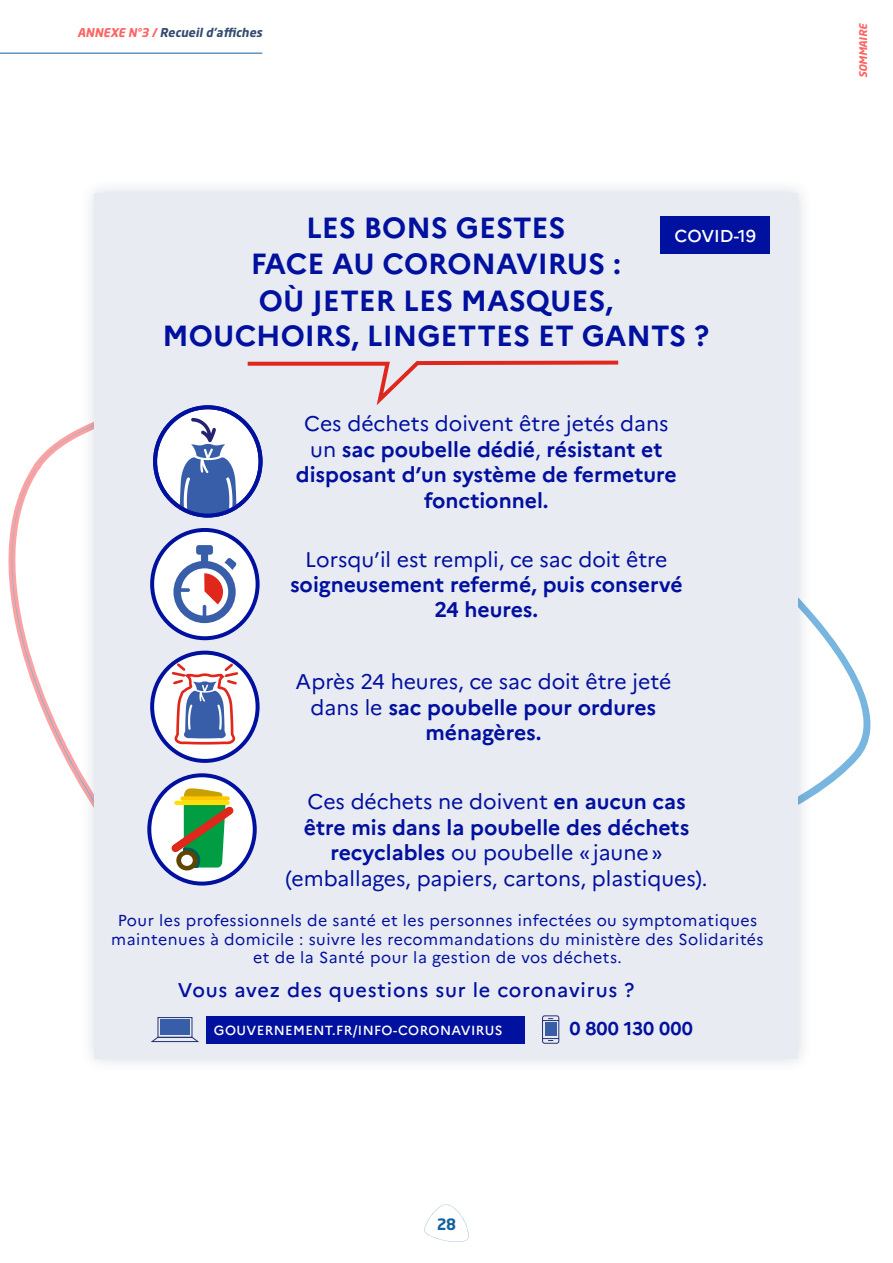
<style>
.page{position:relative;width:893px;height:1263px;background:#fff}
.page>*{position:absolute;margin:0;border:0;box-sizing:border-box;transform-origin:0 0}
.t1{font:700 29.1px/36px "Marianne";color:#00109f;text-align:center}
.t2{font:21.15px/25.3px "Marianne";color:#00109f;text-align:center}
.t3{font:700 21.15px/25.3px "Marianne";color:#00109f;text-align:center}
.t4{font:500 19.8px "Marianne";letter-spacing:.04em;color:#00109f}
.t5{font:700 18.6px "Marianne";letter-spacing:.005em;color:#00109f}
.t6{font:500 17.25px "Marianne";color:#fff}
.t7{font:15.9px/18.6px "Marianne";letter-spacing:.03em;color:#00109f;text-align:center}
.t8{font:700 15.45px "Neo Sans Std";color:#1062a0}
.t9{font:500 13.2px "Marianne";letter-spacing:.03em;color:#fff}
.t10{font:italic 700 12px "Neo Sans Std";color:#324b6e}
.t11{font:italic 700 10.5px "Neo Sans Std";color:#fd6464}
.s1{color:#fd6464}
.s2{font-weight:400}
.s3{font-weight:700}
</style>
<div class="page">
<hr style="left:0;top:53px;width:262px;height:1px;background:#1062a0">
<svg style="left:813px;top:614px;width:58px;height:182px"></svg>
<svg style="left:8px;top:428px;width:72px;height:357px"></svg>
<div style="left:80px;top:178px;width:733px;height:895px;background:#324b6e;opacity:.2"></div>
<div style="left:94px;top:193px;width:704px;height:865px;background:#e9ebf2"></div>
<svg style="left:247px;top:360px;width:372px;height:45px"></svg>
<div style="left:661px;top:217px;width:109px;height:37px;background:#00109f"></div>
<svg style="left:155px;top:407px;width:106px;height:109px;background:#dadcf1"></svg>
<div style="left:153px;top:405px;width:110px;height:112px;border:4px solid #00109f;border-radius:50%"></div>
<svg style="left:178px;top:418px;width:60px;height:98px;background:#8fa2cd"></svg>
<svg style="left:152px;top:530px;width:106px;height:108px;background:#e0e2f3"></svg>
<div style="left:150px;top:528px;width:110px;height:112px;border:4px solid #00109f;border-radius:50%"></div>
<svg style="left:173px;top:545px;width:64px;height:78px;background:#bbb9d1"></svg>
<svg style="left:149px;top:775px;width:106px;height:108px;background:#d6d9ef"></svg>
<div style="left:147px;top:773px;width:110px;height:112px;border:4px solid #00109f;border-radius:50%"></div>
<svg style="left:176px;top:850px;width:22px;height:20px"></svg>
<svg style="left:164px;top:787px;width:77px;height:81px;background:#a3bc8c"></svg>
<div style="left:206px;top:1016px;width:319px;height:27px;background:#00109f"></div>
<svg style="left:151px;top:1036px;width:48px;height:6px"></svg>
<div style="left:158px;top:1017px;width:34px;height:21px;border:1px solid #233174"></div>
<div style="left:160px;top:1019px;width:30px;height:16px;background:#385ea9"></div>
<div style="left:542px;top:1015px;width:17px;height:28px;border:1px solid #233174;border-radius:2px"></div>
<svg style="left:542px;top:1038px;width:17px;height:3px"></svg>
<svg style="left:542px;top:1018px;width:17px;height:3px"></svg>
<div style="left:545px;top:1022px;width:11px;height:13px;background:#385ea9"></div>
<svg style="left:152px;top:653px;width:106px;height:108px;background:#dadcf1"></svg>
<div style="left:150px;top:651px;width:110px;height:112px;border:4px solid #00109f;border-radius:50%"></div>
<svg style="left:170px;top:661px;width:70px;height:114px;background:#c0b7ce"></svg>
<svg style="left:424px;top:1204px;width:45px;height:38px"></svg>
<p class="t10" style="left:78px;top:25px;width:189px"><span class="s1">ANNEXE N°3 /</span> Recueild’affiches</p>
<h1 class="t1" style="left:163px;top:210px;width:548px">LES BONS GESTES<br>FACE AU CORONAVIRUS :<br>OÙ JETER LES MASQUES,<br>MOUCHOIRS, LINGETTES ET GANTS ?</h1>
<p class="t6" style="left:675px;top:225px;width:83px">COVID-19</p>
<p class="t3" style="left:296px;top:411px;width:382px"><span class="s2">Ces déchets doivent être jetés dans un</span> sac poubelle dédié<span class="s2">,</span> résistant et disposant d’un système de fermeture fonctionnel.</p>
<p class="t2" style="left:305px;top:546px;width:364px">Lorsqu’il est rempli, ce sac doit être</p>
<p class="t3" style="left:290px;top:572px;width:394px">soigneusement refermé, puis conservé<br>24 heures.</p>
<p class="t2" style="left:295px;top:669px;width:377px">Après 24 heures, ce sac doit être jeté dans le <span class="s3">sac poubelle pour ordures ménagères.</span></p>
<p class="t2" style="left:286px;top:789px;width:424px">Ces déchets ne doivent <span class="s3">en aucun cas être mis dans la poubelle des déchets recyclables</span> ou poubelle «jaune» (emballages, papiers, cartons, plastiques).</p>
<p class="t7" style="left:111px;top:911px;width:654px">Pour les professionnels de santé et les personnes infectées ou symptomatiques maintenues à domicile : suivre les recommandations du ministère des Solidarités et de la Santé pour la gestion de vos déchets.</p>
<p class="t4" style="left:178px;top:978px;width:458px">Vous avez des questions sur le coronavirus ?</p>
<p class="t9" style="left:214px;top:1022px;width:290px">GOUVERNEMENT.FR/INFO-CORONAVIRUS</p>
<p class="t5" style="left:569px;top:1017px;width:125px">0 800 130 000</p>
<p class="t8" style="left:437px;top:1214px;width:21px">28</p>
<p class="t11" style="left:856px;top:78px;width:58px;rotate:-90deg">SOMMAIRE</p>
</div>
